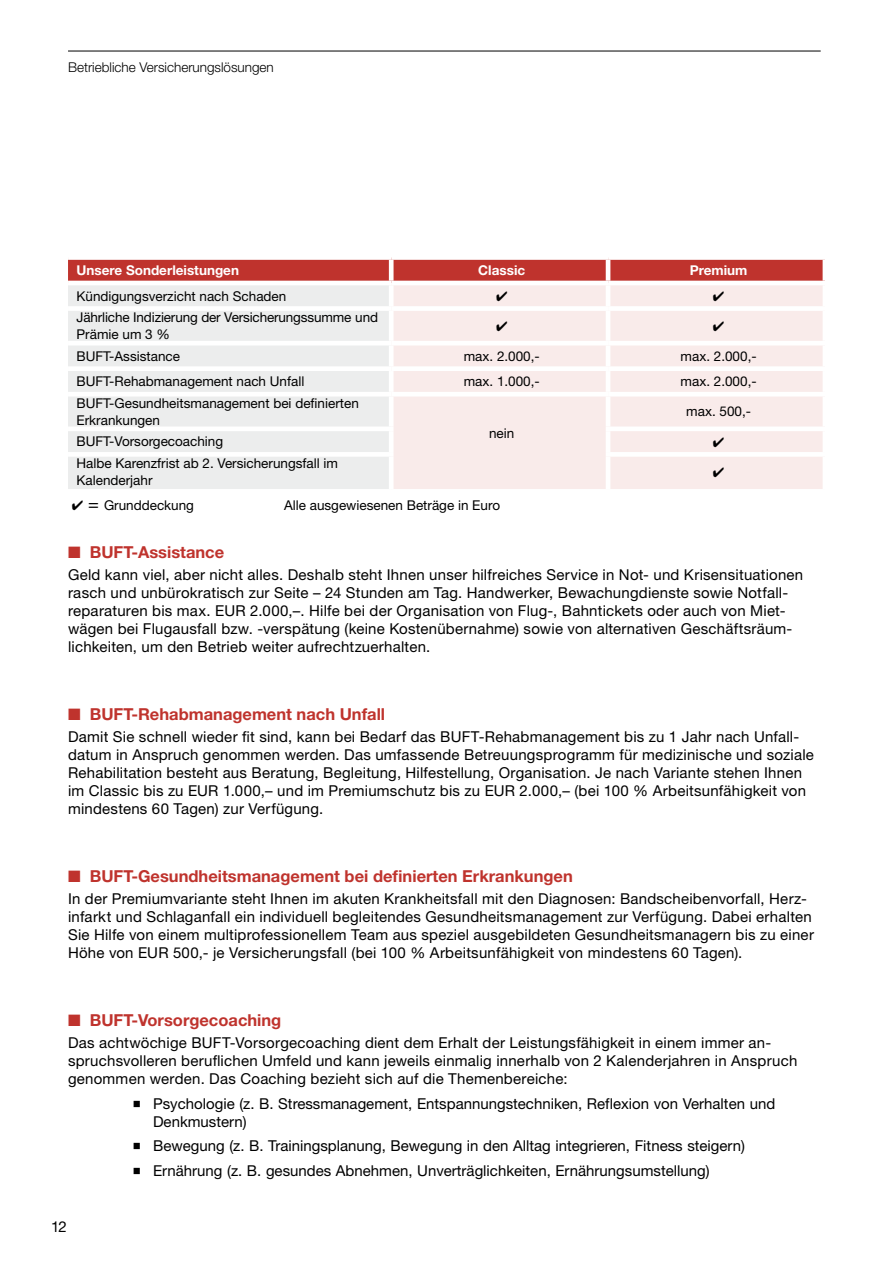
<style>
.page{position:relative;width:893px;height:1263px;background:#fff}
.page>*{position:absolute;margin:0;border:0;box-sizing:border-box;transform-origin:0 0}
.t1{font:700 16.5px "Helvetica Neue LT Std";color:#bf332d}
.t2{font:15px/18px "Helvetica Neue LT Std";letter-spacing:.015em;color:#000}
.t3{font:13.5px/16.5px "Helvetica Neue LT Std";color:#000}
.t4{font:700 13.5px "Helvetica Neue LT Std";color:#fff}
.t5{font:300 13.5px "Helvetica Neue LT Std";color:#000}
.s1{font-size:18px}
</style>
<div class="page">
<hr style="left:68px;top:51px;width:753px;height:1px;background:#000">
<div style="left:68px;top:260px;width:755px;height:21px;background:#bf332d"></div>
<div style="left:68px;top:285px;width:321px;height:204px;background:#eceded"></div>
<div style="left:394px;top:285px;width:429px;height:204px;background:#f9ebea"></div>
<div style="left:389px;top:260px;width:5px;height:21px;background:#fff"></div>
<hr style="left:606px;top:260px;width:4px;height:21px;background:#fff">
<hr style="left:606px;top:285px;width:4px;height:21px;background:#fff">
<div style="left:68px;top:306px;width:323px;height:5px;background:#fff"></div>
<div style="left:391px;top:306px;width:217px;height:5px;background:#fff"></div>
<div style="left:608px;top:306px;width:219px;height:5px;background:#fff"></div>
<hr style="left:606px;top:311px;width:4px;height:30px;background:#fff">
<hr style="left:68px;top:341px;width:323px;height:4px;background:#fff">
<hr style="left:391px;top:341px;width:217px;height:4px;background:#fff">
<hr style="left:608px;top:341px;width:219px;height:4px;background:#fff">
<hr style="left:606px;top:345px;width:4px;height:21px;background:#fff">
<div style="left:68px;top:366px;width:323px;height:5px;background:#fff"></div>
<div style="left:391px;top:366px;width:217px;height:5px;background:#fff"></div>
<div style="left:608px;top:366px;width:219px;height:5px;background:#fff"></div>
<hr style="left:606px;top:371px;width:4px;height:21px;background:#fff">
<hr style="left:68px;top:392px;width:323px;height:4px;background:#fff">
<hr style="left:391px;top:392px;width:217px;height:4px;background:#fff">
<hr style="left:608px;top:392px;width:219px;height:4px;background:#fff">
<hr style="left:606px;top:396px;width:4px;height:30px;background:#fff">
<div style="left:68px;top:426px;width:326px;height:5px;background:#fff"></div>
<div style="left:606px;top:426px;width:221px;height:5px;background:#fff"></div>
<hr style="left:606px;top:431px;width:4px;height:21px;background:#fff">
<div style="left:68px;top:452px;width:326px;height:5px;background:#fff"></div>
<div style="left:606px;top:452px;width:221px;height:5px;background:#fff"></div>
<hr style="left:606px;top:457px;width:4px;height:32px;background:#fff">
<svg style="left:496px;top:292px;width:11px;height:9px"></svg>
<svg style="left:713px;top:292px;width:11px;height:9px"></svg>
<svg style="left:496px;top:322px;width:11px;height:10px"></svg>
<svg style="left:713px;top:322px;width:11px;height:10px"></svg>
<svg style="left:713px;top:438px;width:11px;height:9px"></svg>
<svg style="left:713px;top:468px;width:11px;height:9px"></svg>
<p class="t5" style="left:68px;top:59px;width:207px">Betriebliche Versicherungslösungen</p>
<p class="t4" style="left:77px;top:262px;width:164px">Unsere Sonderleistungen</p>
<p class="t4" style="left:478px;top:262px;width:48px">Classic</p>
<p class="t4" style="left:690px;top:262px;width:59px">Premium</p>
<p class="t3" style="left:77px;top:287px;width:211px">Kündigungsverzicht nach Schaden</p>
<p class="t3" style="left:77px;top:309px;width:303px">Jährliche Indizierung der Versicherungssumme und<br>Prämie um 3 %</p>
<p class="t3" style="left:77px;top:347px;width:105px">BUFT-Assistance</p>
<p class="t3" style="left:464px;top:347px;width:78px">max. 2.000,-</p>
<p class="t3" style="left:681px;top:347px;width:78px">max. 2.000,-</p>
<p class="t3" style="left:77px;top:373px;width:229px">BUFT-Rehabmanagement nach Unfall</p>
<p class="t3" style="left:464px;top:373px;width:78px">max. 1.000,-</p>
<p class="t3" style="left:681px;top:373px;width:78px">max. 2.000,-</p>
<p class="t3" style="left:77px;top:395px;width:284px">BUFT-Gesundheitsmanagement bei definierten<br>Erkrankungen</p>
<p class="t3" style="left:489px;top:425px;width:27px">nein</p>
<p class="t3" style="left:686px;top:403px;width:66px">max. 500,-</p>
<p class="t3" style="left:77px;top:433px;width:148px">BUFT-Vorsorgecoaching</p>
<p class="t3" style="left:77px;top:455px;width:263px">Halbe Karenzfrist ab 2. Versicherungsfall im<br>Kalenderjahr</p>
<p class="t3" style="left:72px;top:497px;width:124px">✔ <span class="s1">=</span> Grunddeckung</p>
<p class="t3" style="left:284px;top:497px;width:218px">Alle ausgewiesenen Beträge in Euro</p>
<p class="t1" style="left:68px;top:542px;width:158px">■ BUFT-Assistance</p>
<p class="t2" style="left:68px;top:566px;width:737px">Geld kann viel, aber nicht alles. Deshalb steht Ihnen unser hilfreiches Service in Not- und Krisensituationen rasch und unbürokratisch zur Seite – 24 Stunden am Tag. Handwerker, Bewachungdienste sowie Notfall&shy;reparaturen bis max. EUR 2.000,–. Hilfe bei der Organisation von Flug-, Bahntickets oder auch von Miet&shy;wägen bei Flugausfall bzw. -verspätung (keine Kostenübernahme) sowie von alternativen Geschäftsräum&shy;lichkeiten, um den Betrieb weiter aufrechtzuerhalten.</p>
<p class="t1" style="left:68px;top:704px;width:319px">■ BUFT-Rehabmanagement nach Unfall</p>
<p class="t2" style="left:68px;top:728px;width:747px">Damit Sie schnell wieder fit sind, kann bei Bedarf das BUFT-Rehabmanagement bis zu 1 Jahr nach Unfall&shy;datum in Anspruch genommen werden. Das umfassende Betreuungsprogramm für medizinische und soziale Rehabilitation besteht aus Beratung, Begleitung, Hilfestellung, Organisation. Je nach Variante stehen Ihnen im Classic bis zu EUR 1.000,– und im Premiumschutz bis zu EUR 2.000,– (bei 100 % Arbeitsunfähigkeit von mindestens 60 Tagen) zur Verfügung.</p>
<p class="t1" style="left:68px;top:866px;width:506px">■ BUFT-Gesundheitsmanagement bei definierten Erkrankungen</p>
<p class="t2" style="left:68px;top:890px;width:747px">In der Premiumvariante steht Ihnen im akuten Krankheitsfall mit den Diagnosen: Bandscheibenvorfall, Herz&shy;infarkt und Schlaganfall ein individuell begleitendes Gesundheitsmanagement zur Verfügung. Dabei erhalten Sie Hilfe von einem multiprofessionellem Team aus speziel ausgebildeten Gesundheitsmanagern bis zu einer Höhe von EUR 500,- je Versicherungsfall (bei 100 % Arbeitsunfähigkeit von mindestens 60 Tagen).</p>
<p class="t1" style="left:68px;top:1010px;width:215px">■ BUFT-Vorsorgecoaching</p>
<p class="t2" style="left:68px;top:1034px;width:731px">Das achtwöchige BUFT-Vorsorgecoaching dient dem Erhalt der Leistungsfähigkeit in einem immer an&shy;spruchsvolleren beruflichen Umfeld und kann jeweils einmalig innerhalb von 2 Kalenderjahren in Anspruch genommen werden. Das Coaching bezieht sich auf die Themenbereiche:</p>
<p class="t2" style="left:153px;top:1094px;width:624px">Psychologie (z. B. Stressmanagement, Entspannungstechniken, Reflexion von Verhalten und<br>Denkmustern)</p>
<p class="t2" style="left:153px;top:1133px;width:594px;line-height:24.3px">Bewegung (z. B. Trainingsplanung, Bewegung in den Alltag integrieren, Fitness steigern)<br>Ernährung (z. B. gesundes Abnehmen, Unverträglichkeiten, Ernährungsumstellung)</p>
<p class="t2" style="left:51px;top:1217px;width:17px">12</p>
</div>
